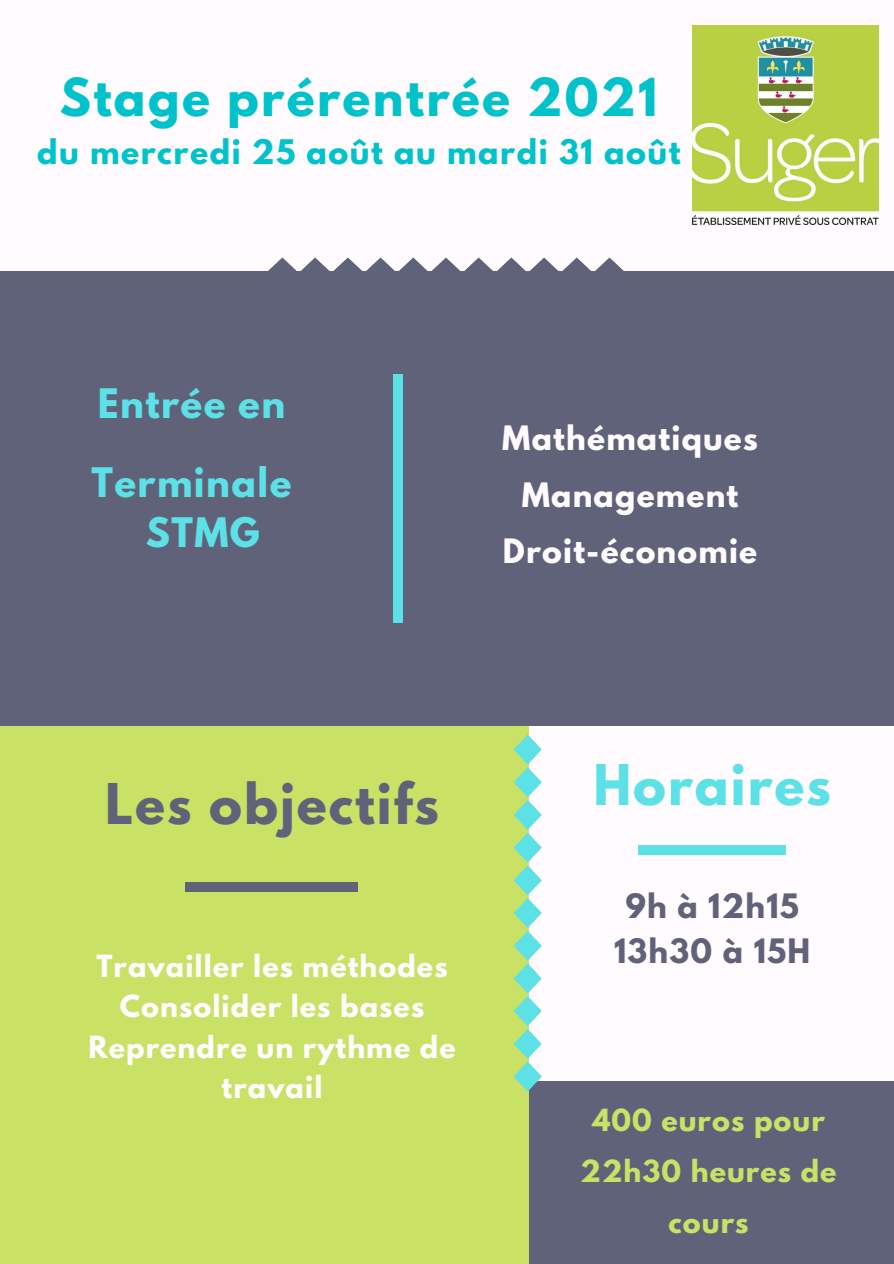
<style>
.page{position:relative;width:894px;height:1264px;background:#fff}
.page>*{position:absolute;margin:0;border:0;box-sizing:border-box;transform-origin:0 0}
.t1{font:700 49.65px "League Spartan";letter-spacing:.04em;color:#60627a}
.t2{font:700 49.65px "League Spartan";letter-spacing:.04em;color:#5ce1e6}
.t3{font:700 46.35px "League Spartan";letter-spacing:.05em;color:#00c2cb}
.t4{font:700 36px/50.1px "League Spartan";letter-spacing:.04em;color:#5ce1e6}
.t5{font:700 30px "League Spartan";letter-spacing:.05em;color:#00c2cb}
.t6{font:700 29.85px "League Spartan";letter-spacing:.04em;color:#fffbfe}
.t7{font:700 29.85px "League Spartan";letter-spacing:.04em;color:#60627a}
.t8{font:700 27px/40.5px "League Spartan";letter-spacing:.04em;color:#fffbfe;text-align:center}
.t9{font:700 27px/51.3px "League Spartan";letter-spacing:.04em;color:#c9e265;text-align:center}
</style>
<div class="page">
<div style="left:0;top:0;width:893px;height:1263px;background:#fffbfe"></div>
<div style="left:497px;top:1081px;width:396px;height:182px;background:#60627a"></div>
<div style="left:0;top:725px;width:528px;height:538px;background:#c9e265"></div>
<svg style="left:513px;top:734px;width:28px;height:357px"></svg>
<div style="left:0;top:272px;width:893px;height:454px;background:#60627a"></div>
<div style="left:393px;top:374px;width:9px;height:249px;background:#5ce1e6"></div>
<div style="left:185px;top:882px;width:173px;height:9px;background:#60627a"></div>
<svg style="left:267px;top:257px;width:357px;height:15px"></svg>
<div style="left:638px;top:845px;width:147px;height:9px;background:#5ce1e6"></div>
<img style="left:692px;top:25px;width:186px;height:199px">
<p class="t3" style="left:60px;top:74px;width:598px">Stage prérentrée 2021</p>
<p class="t5" style="left:37px;top:137px;width:644px">du mercredi 25 août au mardi 31 août</p>
<p class="t4" style="left:98px;top:382px;width:189px">Entrée en</p>
<p class="t4" style="left:146px;top:462px;width:147px;text-indent:-54px">Terminale<br>STMG</p>
<p class="t6" style="left:502px;top:423px;width:257px">Mathématiques</p>
<p class="t6" style="left:521px;top:479px;width:218px">Management</p>
<p class="t6" style="left:503px;top:536px;width:256px">Droit-économie</p>
<p class="t1" style="left:105px;top:779px;width:335px">Les objectifs</p>
<p class="t8" style="left:96px;top:949px;width:352px">Travailler les méthodes</p>
<p class="t8" style="left:88px;top:989px;width:369px">Consolider les bases<br>Reprendre un rythme de travail</p>
<p class="t2" style="left:593px;top:760px;width:239px">Horaires</p>
<p class="t7" style="left:625px;top:891px;width:175px">9h à 12h15</p>
<p class="t7" style="left:614px;top:935px;width:197px">13h30 à 15H</p>
<p class="t9" style="left:580px;top:1097px;width:257px">400 euros pour<br>22h30 heures de cours</p>
</div>
